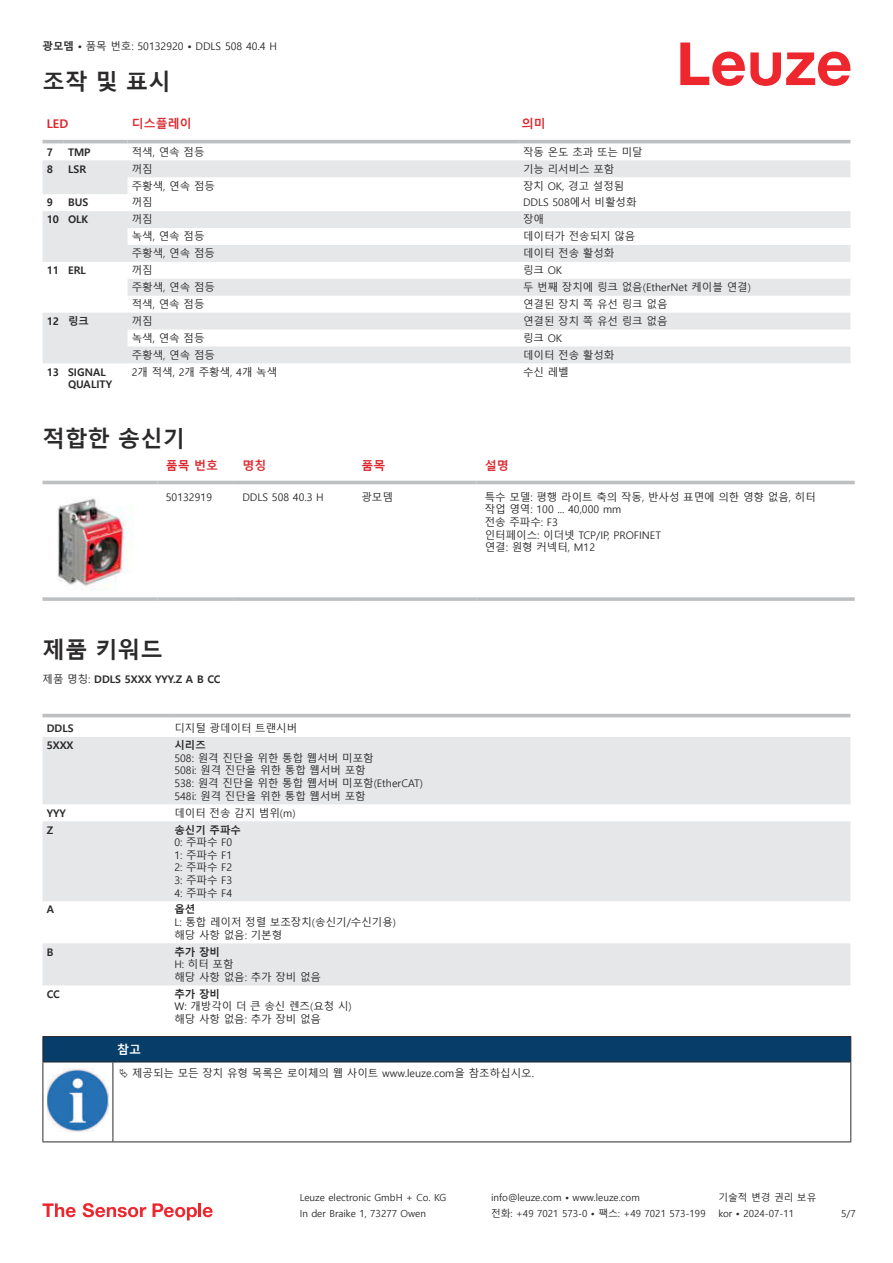
<style>
.page{position:relative;width:893px;height:1263px;background:#fff}
.page>*{position:absolute;margin:0;border:0;box-sizing:border-box;transform-origin:0 0}
.t1{font:700 22.5px "Malgun Gothic";color:#2b292a}
.t2{font:700 12px "Malgun Gothic";color:#db2a30}
.t3{font:700 12px "Malgun Gothic";color:#fff}
.t4{font:10.5px/12.6px "Malgun Gothic";color:#2b292a}
.t5{font:700 10.5px/12.6px "Malgun Gothic";color:#2b292a}
.t6{font:9.75px "Malgun Gothic";color:#2b292a}
.s1{font-weight:700}
.s2{font-weight:400}
</style>
<div class="page">
<svg style="left:680px;top:43px;width:170px;height:43px"></svg>
<svg style="left:43px;top:143px;width:807px;height:221px"></svg>
<svg style="left:43px;top:160px;width:807px;height:203px;fill:#e9eaeb"></svg>
<hr style="left:43px;top:140px;width:21px;height:3px;background:#bdbfc1">
<hr style="left:64px;top:140px;width:64px;height:3px;background:#bdbfc1">
<hr style="left:128px;top:140px;width:391px;height:3px;background:#bdbfc1">
<hr style="left:519px;top:140px;width:331px;height:3px;background:#bdbfc1">
<div style="left:43px;top:480px;width:812px;height:5px;background:#ececed"></div>
<hr style="left:43px;top:481px;width:114px;height:3px;background:#bdbfc1">
<hr style="left:157px;top:481px;width:77px;height:3px;background:#bdbfc1">
<hr style="left:234px;top:481px;width:119px;height:3px;background:#bdbfc1">
<hr style="left:353px;top:481px;width:123px;height:3px;background:#bdbfc1">
<hr style="left:476px;top:481px;width:379px;height:3px;background:#bdbfc1">
<svg style="left:43px;top:597px;width:114px;height:4px"></svg>
<svg style="left:157px;top:597px;width:77px;height:4px"></svg>
<svg style="left:234px;top:597px;width:119px;height:4px"></svg>
<svg style="left:353px;top:597px;width:123px;height:4px"></svg>
<svg style="left:476px;top:597px;width:379px;height:4px;background:#c3c5c7"></svg>
<img style="left:57px;top:498px;width:75px;height:92px">
<svg style="left:43px;top:713px;width:807px;height:273px"></svg>
<svg style="left:43px;top:737px;width:807px;height:248px;fill:#e6e7e9"></svg>
<hr style="left:43px;top:714px;width:127px;height:3px;background:#bdbfc1">
<hr style="left:170px;top:714px;width:680px;height:3px;background:#bdbfc1">
<svg style="left:43px;top:1203px;width:33px;height:14px"></svg>
<svg style="left:83px;top:1203px;width:63px;height:14px"></svg>
<svg style="left:153px;top:1203px;width:44px;height:17px"></svg>
<hr style="left:198px;top:1203px;width:3px;height:14px;background:#ed272d">
<svg style="left:203px;top:1207px;width:10px;height:10px"></svg>
<hr style="left:43px;top:1062px;width:70px;height:1px;background:#2b292a">
<svg style="left:43px;top:1036px;width:808px;height:26px;background:#083b65"></svg>
<hr style="left:113px;top:1062px;width:738px;height:1px;background:#2b292a">
<hr style="left:43px;top:1062px;width:1px;height:75px;background:#2b292a">
<hr style="left:113px;top:1062px;width:1px;height:75px;background:#2b292a">
<hr style="left:850px;top:1062px;width:1px;height:75px;background:#2b292a">
<hr style="left:43px;top:1141px;width:70px;height:1px;background:#2b292a">
<hr style="left:113px;top:1141px;width:738px;height:1px;background:#2b292a">
<img style="left:47px;top:1068px;width:61px;height:63px">
<p class="t4" style="left:43px;top:40px;width:236px"><span class="s1">광모뎀 •</span> 품목 번호: 50132920 <span class="s1">•</span> DDLS 508 40.4 H</p>
<h1 class="t1" style="left:43px;top:69px;width:130px">조작 및 표시</h1>
<p class="t2" style="left:47px;top:117px;width:23px">LED</p>
<p class="t2" style="left:132px;top:116px;width:61px">디스플레이</p>
<p class="t2" style="left:522px;top:116px;width:25px">의미</p>
<p class="t5" style="left:47px;top:146px;width:8px">7</p>
<p class="t5" style="left:68px;top:146px;width:24px">TMP</p>
<p class="t4" style="left:132px;top:146px;width:74px">적색, 연속 점등</p>
<p class="t4" style="left:523px;top:146px;width:121px">작동 온도 초과 또는 미달</p>
<p class="t5" style="left:47px;top:163px;width:8px">8</p>
<p class="t5" style="left:68px;top:163px;width:20px">LSR</p>
<p class="t4" style="left:132px;top:163px;width:22px">꺼짐</p>
<p class="t4" style="left:523px;top:163px;width:93px">기능 리서비스 포함</p>
<p class="t4" style="left:132px;top:180px;width:85px">주황색, 연속 점등</p>
<p class="t4" style="left:523px;top:180px;width:103px">장치 OK, 경고 설정됨</p>
<p class="t5" style="left:47px;top:196px;width:8px">9</p>
<p class="t5" style="left:68px;top:196px;width:22px">BUS</p>
<p class="t4" style="left:132px;top:197px;width:22px">꺼짐</p>
<p class="t4" style="left:523px;top:197px;width:115px">DDLS 508에서 비활성화</p>
<p class="t5" style="left:47px;top:213px;width:43px">10 OLK</p>
<p class="t4" style="left:132px;top:213px;width:22px">꺼짐</p>
<p class="t4" style="left:523px;top:213px;width:22px">장애</p>
<p class="t4" style="left:132px;top:230px;width:74px">녹색, 연속 점등</p>
<p class="t4" style="left:523px;top:230px;width:114px">데이터가 전송되지 않음</p>
<p class="t4" style="left:132px;top:247px;width:85px">주황색, 연속 점등</p>
<p class="t4" style="left:523px;top:247px;width:93px">데이터 전송 활성화</p>
<p class="t5" style="left:47px;top:264px;width:41px">11 ERL</p>
<p class="t4" style="left:132px;top:264px;width:22px">꺼짐</p>
<p class="t4" style="left:523px;top:264px;width:41px">링크 OK</p>
<p class="t4" style="left:132px;top:281px;width:85px">주황색, 연속 점등</p>
<p class="t4" style="left:523px;top:281px;width:229px">두 번째 장치에 링크 없음(EtherNet 케이블 연결)</p>
<p class="t4" style="left:132px;top:298px;width:74px">적색, 연속 점등</p>
<p class="t4" style="left:523px;top:298px;width:146px">연결된 장치 쪽 유선 링크 없음</p>
<p class="t5" style="left:47px;top:315px;width:44px">12 링크</p>
<p class="t4" style="left:132px;top:315px;width:22px">꺼짐</p>
<p class="t4" style="left:523px;top:315px;width:146px">연결된 장치 쪽 유선 링크 없음</p>
<p class="t4" style="left:132px;top:332px;width:74px">녹색, 연속 점등</p>
<p class="t4" style="left:523px;top:332px;width:41px">링크 OK</p>
<p class="t4" style="left:132px;top:349px;width:85px">주황색, 연속 점등</p>
<p class="t4" style="left:523px;top:349px;width:93px">데이터 전송 활성화</p>
<p class="t5" style="left:68px;top:366px;width:46px;text-indent:-21px">13 SIGNAL<br>QUALITY</p>
<p class="t4" style="left:132px;top:366px;width:147px">2개 적색, 2개 주황색, 4개 녹색</p>
<p class="t4" style="left:523px;top:366px;width:47px">수신 레벨</p>
<h1 class="t1" style="left:43px;top:426px;width:144px">적합한 송신기</h1>
<p class="t2" style="left:166px;top:458px;width:54px">품목 번호</p>
<p class="t2" style="left:242px;top:458px;width:25px">명칭</p>
<p class="t2" style="left:361px;top:458px;width:25px">품목</p>
<p class="t2" style="left:485px;top:458px;width:25px">설명</p>
<p class="t4" style="left:166px;top:491px;width:48px">50132919</p>
<p class="t4" style="left:242px;top:491px;width:83px">DDLS 508 40.3 H</p>
<p class="t4" style="left:361px;top:491px;width:33px">광모뎀</p>
<p class="t4" style="left:485px;top:491px;width:333px">특수 모델: 평행 라이트 축의 작동, 반사성 표면에 의한 영향 없음, 히터 작업 영역: 100 ... 40,000 mm<br>전송 주파수: F3<br>인터페이스: 이더넷 TCP/IP, PROFINET<br>연결: 원형 커넥터, M12</p>
<h1 class="t1" style="left:43px;top:636px;width:122px">제품 키워드</h1>
<p class="t5" style="left:43px;top:673px;width:179px"><span class="s2">제품 명칭:</span> DDLS 5XXX YYY.Z A B CC</p>
<p class="t5" style="left:47px;top:722px;width:28px">DDLS</p>
<p class="t4" style="left:174px;top:722px;width:124px">디지털 광데이터 트랜시버</p>
<p class="t5" style="left:47px;top:739px;width:28px">5XXX</p>
<p class="t5" style="left:174px;top:739px;width:33px">시리즈</p>
<p class="t4" style="left:174px;top:752px;width:250px">508: 원격 진단을 위한 통합 웹서버 미포함<br>508i: 원격 진단을 위한 통합 웹서버 포함<br>538: 원격 진단을 위한 통합 웹서버 미포함(EtherCAT)<br>548i: 원격 진단을 위한 통합 웹서버 포함</p>
<p class="t5" style="left:47px;top:806px;width:21px">YYY</p>
<p class="t4" style="left:174px;top:807px;width:123px">데이터 전송 감지 범위(m)</p>
<p class="t5" style="left:47px;top:823px;width:8px">Z</p>
<p class="t5" style="left:174px;top:823px;width:68px">송신기 주파수</p>
<p class="t4" style="left:174px;top:836px;width:60px;text-align:justify">0: 주파수 F0<br>1: 주파수 F1<br>2: 주파수 F2<br>3: 주파수 F3<br>4: 주파수 F4</p>
<p class="t5" style="left:47px;top:903px;width:9px">A</p>
<p class="t5" style="left:174px;top:903px;width:22px">옵션</p>
<p class="t4" style="left:174px;top:916px;width:223px">L: 통합 레이저 정렬 보조장치(송신기/수신기용) 해당 사항 없음: 기본형</p>
<p class="t5" style="left:47px;top:946px;width:8px">B</p>
<p class="t5" style="left:174px;top:945px;width:47px">추가 장비</p>
<p class="t4" style="left:174px;top:958px;width:148px">H: 히터 포함<br>해당 사항 없음: 추가 장비 없음</p>
<p class="t5" style="left:47px;top:988px;width:15px">CC</p>
<p class="t5" style="left:174px;top:988px;width:47px">추가 장비</p>
<p class="t4" style="left:174px;top:1000px;width:179px">W: 개방각이 더 큰 송신 렌즈(요청 시) 해당 사항 없음: 추가 장비 없음</p>
<p class="t3" style="left:117px;top:1043px;width:25px">참고</p>
<p class="t4" style="left:132px;top:1067px;width:403px">제공되는 모든 장치 유형 목록은 로이체의 웹 사이트 www.leuze.com을 참조하십시오.</p>
<p class="t6" style="left:300px;top:1192px;width:148px">Leuze electronic GmbH + Co. KG</p>
<p class="t6" style="left:491px;top:1192px;width:150px">info@leuze.com • www.leuze.com</p>
<p class="t6" style="left:718px;top:1192px;width:100px">기술적 변경 권리 보유</p>
<p class="t6" style="left:300px;top:1208px;width:128px">In der Braike 1, 73277 Owen</p>
<p class="t6" style="left:491px;top:1208px;width:216px">전화: +49 7021 573-0 • 팩스: +49 7021 573-199</p>
<p class="t6" style="left:718px;top:1208px;width:77px">kor • 2024-07-11</p>
<p class="t6" style="left:841px;top:1208px;width:16px">5/7</p>
</div>
